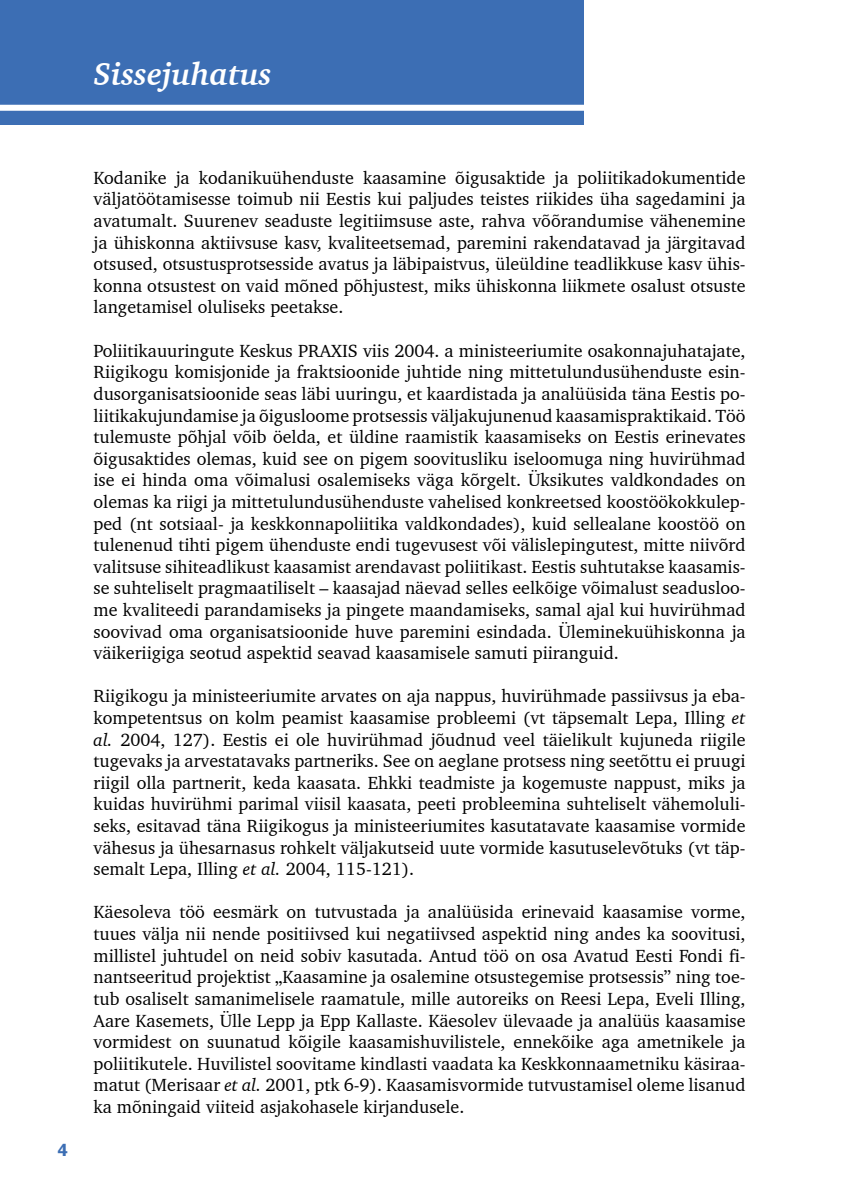
<style>
.page{position:relative;width:842px;height:1191px;background:#fff}
.page>*{position:absolute;margin:0;border:0;box-sizing:border-box;transform-origin:0 0}
.t1{font:italic 700 32px "Charter BT";color:#fff}
.t2{font:18px/21.6px "Charter BT";color:#000;text-align:justify}
.t3{font:700 18px "Akzidenz Grotesk BE";color:#3c6eb4}
.s1{font-style:italic}
</style>
<div class="page">
<div style="left:0;top:0;width:584px;height:125px;background:#3c6eb4"></div>
<div style="left:0;top:105px;width:584px;height:6px;background:#fff"></div>
<h1 class="t1" style="left:94px;top:54px;width:180px">Sissejuhatus</h1>
<p class="t3" style="left:58px;top:1139px;width:12px">4</p>
<p class="t2" style="left:94px;top:166px;width:653px">Kodanike ja kodanikuühenduste kaasamine õigusaktide ja poliitikadokumentide väljatöötamisesse toimub nii Eestis kui paljudes teistes riikides üha sagedamini ja avatumalt. Suurenev seaduste legitiimsuse aste, rahva võõrandumise vähenemine ja ühiskonna aktiivsuse kasv, kvaliteetsemad, paremini rakendatavad ja järgitavad otsused, otsustusprotsesside avatus ja läbipaistvus, üleüldine teadlikkuse kasv ühis&shy;konna otsustest on vaid mõned põhjustest, miks ühiskonna liikmete osalust otsuste langetamisel oluliseks peetakse.</p>
<p class="t2" style="left:94px;top:339px;width:653px">Poliitikauuringute Keskus PRAXIS viis 2004. a ministeeriumite osakonnajuhatajate, Riigikogu komisjonide ja fraktsioonide juhtide ning mittetulundusühenduste esin&shy;dusorganisatsioonide seas läbi uuringu, et kaardistada ja analüüsida täna Eestis po&shy;liitikakujundamise ja õigusloome protsessis väljakujunenud kaasamispraktikaid. Töö tulemuste põhjal võib öelda, et üldine raamistik kaasamiseks on Eestis erinevates õigusaktides olemas, kuid see on pigem soovitusliku iseloomuga ning huvirühmad ise ei hinda oma võimalusi osalemiseks väga kõrgelt. Üksikutes valdkondades on olemas ka riigi ja mittetulundusühenduste vahelised konkreetsed koostöökokkulep&shy;ped (nt sotsiaal- ja keskkonnapoliitika valdkondades), kuid sellealane koostöö on tulenenud tihti pigem ühenduste endi tugevusest või välislepingutest, mitte niivõrd valitsuse sihiteadlikust kaasamist arendavast poliitikast. Eestis suhtutakse kaasamis&shy;se suhteliselt pragmaatiliselt – kaasajad näevad selles eelkõige võimalust seadusloo&shy;me kvaliteedi parandamiseks ja pingete maandamiseks, samal ajal kui huvirühmad soovivad oma organisatsioonide huve paremini esindada. Üleminekuühiskonna ja väikeriigiga seotud aspektid seavad kaasamisele samuti piiranguid.</p>
<p class="t2" style="left:94px;top:685px;width:653px">Riigikogu ja ministeeriumite arvates on aja nappus, huvirühmade passiivsus ja eba&shy;kompetentsus on kolm peamist kaasamise probleemi (vt täpsemalt Lepa, Illing <span class="s1">et al.</span> 2004, 127). Eestis ei ole huvirühmad jõudnud veel täielikult kujuneda riigile tugevaks ja arvestatavaks partneriks. See on aeglane protsess ning seetõttu ei pruugi riigil olla partnerit, keda kaasata. Ehkki teadmiste ja kogemuste nappust, miks ja kuidas huvirühmi parimal viisil kaasata, peeti probleemina suhteliselt vähemoluli&shy;seks, esitavad täna Riigikogus ja ministeeriumites kasutatavate kaasamise vormide vähesus ja ühesarnasus rohkelt väljakutseid uute vormide kasutuselevõtuks (vt täp&shy;semalt Lepa, Illing <span class="s1">et al.</span> 2004, 115-121).</p>
<p class="t2" style="left:94px;top:901px;width:653px">Käesoleva töö eesmärk on tutvustada ja analüüsida erinevaid kaasamise vorme, tuues välja nii nende positiivsed kui negatiivsed aspektid ning andes ka soovitusi, millistel juhtudel on neid sobiv kasutada. Antud töö on osa Avatud Eesti Fondi fi&shy;nantseeritud projektist „Kaasamine ja osalemine otsustegemise protsessis” ning toe&shy;tub osaliselt samanimelisele raamatule, mille autoreiks on Reesi Lepa, Eveli Illing, Aare Kasemets, Ülle Lepp ja Epp Kallaste. Käesolev ülevaade ja analüüs kaasamise vormidest on suunatud kõigile kaasamishuvilistele, ennekõike aga ametnikele ja poliitikutele. Huvilistel soovitame kindlasti vaadata ka Keskkonnaametniku käsiraa&shy;matut (Merisaar <span class="s1">et al.</span> 2001, ptk 6-9). Kaasamisvormide tutvustamisel oleme lisanud ka mõningaid viiteid asjakohasele kirjandusele.</p>
</div>
